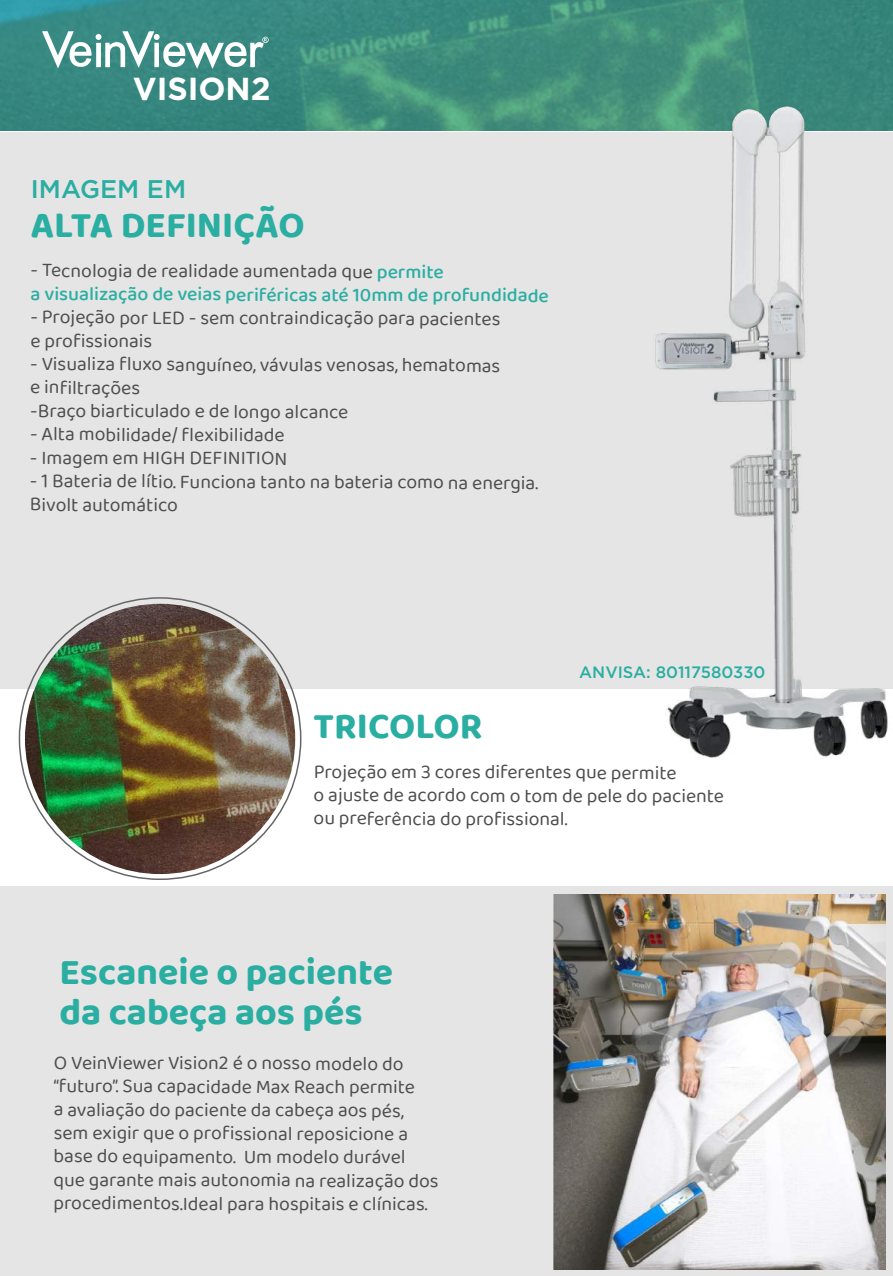
<style>
.page{position:relative;width:893px;height:1276px;background:#fff}
.page>*{position:absolute;margin:0;border:0;box-sizing:border-box;transform-origin:0 0}
.t1{font:700 37.5px/40.3px "Baloo 2";color:#2aaea2}
.t2{font:700 31.8px "Gotham";letter-spacing:-.005em;color:#fff}
.t3{font:500 25.5px "Gotham";color:#2aaea2}
.t4{font:19.5px/23.4px "Baloo 2";letter-spacing:-.005em;color:#4d4d4d}
.t5{font:500 19.5px/23.7px "Baloo 2";letter-spacing:-.005em;color:#2aaea2}
.t6{font:500 16.5px "Gotham";color:#2aaea2}
.s1{font-weight:400;color:#4d4d4d}
</style>
<div class="page">
<div style="left:0;top:132px;width:893px;height:556px;background:#e5e5e5"></div>
<img style="left:0;top:0;width:893px;height:131px">
<svg style="left:42px;top:31px;width:227px;height:38px"></svg>
<img style="left:520px;top:69px;width:373px;height:689px">
<img style="left:25px;top:604px;width:270px;height:270px;border-radius:135px">
<div style="left:0;top:886px;width:893px;height:390px;background:#e5e5e5"></div>
<img style="left:553px;top:894px;width:333px;height:375px">
<h2 class="t2" style="left:133px;top:70px;width:139px">VISION2</h2>
<h3 class="t3" style="left:31px;top:172px;width:157px">IMAGEM EM</h3>
<h1 class="t1" style="left:31px;top:204px;width:275px">ALTA DEFINIÇÃO</h1>
<p class="t5" style="left:31px;top:260px;width:520px"><span class="s1">- Tecnologia de realidade aumentada que</span> permite<br>a visualização de veias periféricas até 10mm de profundidade</p>
<p class="t4" style="left:30px;top:307px;width:472px;line-height:22.8px">- Projeção por LED - sem contraindicação para pacientes e profissionais</p>
<p class="t4" style="left:30px;top:354px;width:472px">- Visualiza fluxo sanguíneo, vávulas venosas, hematomas e infiltrações<br>-Braço biarticulado e de longo alcance</p>
<p class="t4" style="left:30px;top:424px;width:256px">- Alta mobilidade/ flexibilidade</p>
<p class="t4" style="left:30px;top:447px;width:259px">- Imagem em HIGH DEFINITION</p>
<p class="t4" style="left:30px;top:471px;width:510px;line-height:22.8px">- 1 Bateria de lítio. Funciona tanto na bateria como na energia.<br>Bivolt automático</p>
<p class="t6" style="left:579px;top:661px;width:188px">ANVISA: 80117580330</p>
<h1 class="t1" style="left:314px;top:705px;width:170px">TRICOLOR</h1>
<p class="t4" style="left:314px;top:761px;width:412px">Projeção em 3 cores diferentes que permite<br>o ajuste de acordo com o tom de pele do paciente ou preferência do profissional.</p>
<h1 class="t1" style="left:59px;top:950px;width:335px">Escaneie o paciente da cabeça aos pés</h1>
<p class="t4" style="left:53px;top:1052px;width:387px">O VeinViewer Vision2 é o nosso modelo do “futuro”. Sua capacidade Max Reach permite<br>a avaliação do paciente da cabeça aos pés, sem exigir que o profissional reposicione a base do equipamento. Um modelo durável que garante mais autonomia na realização dos procedimentos.Ideal para hospitais e clínicas.</p>
</div>
